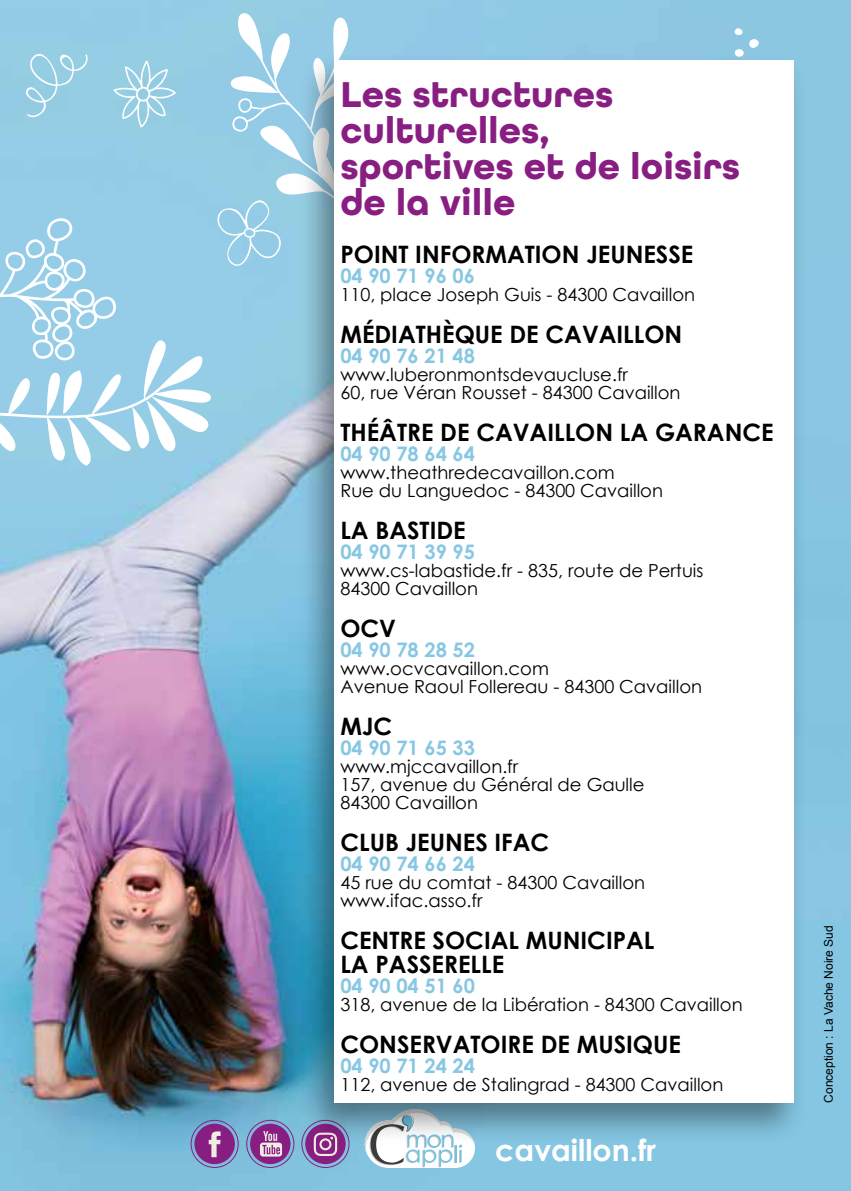
<style>
.page{position:relative;width:851px;height:1191px;background:#fff}
.page>*{position:absolute;margin:0;border:0;box-sizing:border-box;transform-origin:0 0}
.t1{font:700 38px/36px "All Round Gothic W01";color:#891e82}
.t2{font:700 30px "Century Gothic";color:#fff}
.t3{font:700 24px/24px "Century Gothic";color:#000}
.t4{font:700 20px "Century Gothic";color:#87c7e3}
.t5{font:18px/18px "Century Gothic";color:#000}
.t6{font:12px "Arial";color:#000}
</style>
<div class="page">
<img style="left:0;top:0;width:850px;height:1191px">
<svg style="left:365px;top:1144px;width:110px;height:24px"></svg>
<div style="left:190px;top:1119px;width:49px;height:49px;border:1px solid #891e82;border-radius:50%"></div>
<div style="left:194px;top:1123px;width:41px;height:41px;background:#891e82;border-radius:50%"></div>
<svg style="left:209px;top:1131px;width:11px;height:26px"></svg>
<div style="left:301px;top:1119px;width:48px;height:49px;border:1px solid #891e82;border-radius:50%"></div>
<div style="left:305px;top:1123px;width:40px;height:41px;background:#891e82;border-radius:50%"></div>
<svg style="left:314px;top:1144px;width:23px;height:12px"></svg>
<div style="left:246px;top:1119px;width:48px;height:49px;border:1px solid #891e82;border-radius:50%"></div>
<div style="left:250px;top:1123px;width:40px;height:41px;background:#891e82;border-radius:50%"></div>
<svg style="left:260px;top:1131px;width:22px;height:25px"></svg>
<div style="left:298px;top:53px;width:509px;height:1091px;background:#000;opacity:.4"></div>
<div style="left:334px;top:61px;width:460px;height:1041px;background:#fff"></div>
<svg style="left:0;top:11px;width:376px;height:455px"></svg>
<svg style="left:733px;top:27px;width:26px;height:31px"></svg>
<h1 class="t1" style="left:340px;top:76px;width:401px">Les structures culturelles,<br>sportives et de loisirs de la ville</h1>
<h3 class="t3" style="left:340px;top:241px;width:354px">POINT INFORMATION JEUNESSE</h3>
<p class="t4" style="left:340px;top:260px;width:136px">04 90 71 96 06</p>
<p class="t5" style="left:340px;top:285px;width:356px">110, place Joseph Guis - 84300 Cavaillon</p>
<h3 class="t3" style="left:340px;top:321px;width:343px">MÉDIATHÈQUE DE CAVAILLON</h3>
<p class="t4" style="left:340px;top:340px;width:136px">04 90 76 21 48</p>
<p class="t5" style="left:340px;top:365px;width:341px">www.luberonmontsdevaucluse.fr<br>60, rue Véran Rousset - 84300 Cavaillon</p>
<h3 class="t3" style="left:340px;top:419px;width:434px">THÉÂTRE DE CAVAILLON LA GARANCE</h3>
<p class="t4" style="left:340px;top:438px;width:136px">04 90 78 64 64</p>
<p class="t5" style="left:340px;top:463px;width:324px">www.theathredecavaillon.com<br>Rue du Languedoc - 84300 Cavaillon</p>
<h3 class="t3" style="left:340px;top:517px;width:127px">LA BASTIDE</h3>
<p class="t4" style="left:340px;top:536px;width:136px">04 90 71 39 95</p>
<p class="t5" style="left:340px;top:561px;width:364px">www.cs-labastide.fr - 835, route de Pertuis<br>84300 Cavaillon</p>
<h3 class="t3" style="left:340px;top:615px;width:57px">OCV</h3>
<p class="t4" style="left:340px;top:634px;width:136px">04 90 78 28 52</p>
<p class="t5" style="left:340px;top:659px;width:363px">www.ocvcavaillon.com<br>Avenue Raoul Follereau - 84300 Cavaillon</p>
<h3 class="t3" style="left:340px;top:713px;width:53px">MJC</h3>
<p class="t4" style="left:340px;top:732px;width:136px">04 90 71 65 33</p>
<p class="t5" style="left:340px;top:757px;width:305px">www.mjccavaillon.fr<br>157, avenue du Général de Gaulle<br>84300 Cavaillon</p>
<h3 class="t3" style="left:340px;top:829px;width:210px">CLUB JEUNES IFAC</h3>
<p class="t4" style="left:340px;top:848px;width:136px">04 90 74 66 24</p>
<p class="t5" style="left:340px;top:873px;width:306px">45 rue du comtat - 84300 Cavaillon www.ifac.asso.fr</p>
<h3 class="t3" style="left:340px;top:927px;width:315px">CENTRE SOCIAL MUNICIPAL<br>LA PASSERELLE</h3>
<p class="t4" style="left:340px;top:970px;width:136px">04 90 04 51 60</p>
<p class="t5" style="left:340px;top:995px;width:403px">318, avenue de la Libération - 84300 Cavaillon</p>
<h3 class="t3" style="left:340px;top:1031px;width:342px">CONSERVATOIRE DE MUSIQUE</h3>
<p class="t4" style="left:340px;top:1050px;width:136px">04 90 71 24 24</p>
<p class="t5" style="left:340px;top:1075px;width:384px">112, avenue de Stalingrad - 84300 Cavaillon</p>
<h2 class="t2" style="left:495px;top:1127px;width:162px">cavaillon.fr</h2>
<p class="t6" style="left:820px;top:1102px;width:179px;rotate:-90deg">Conception : La Vache Noire Sud</p>
</div>
